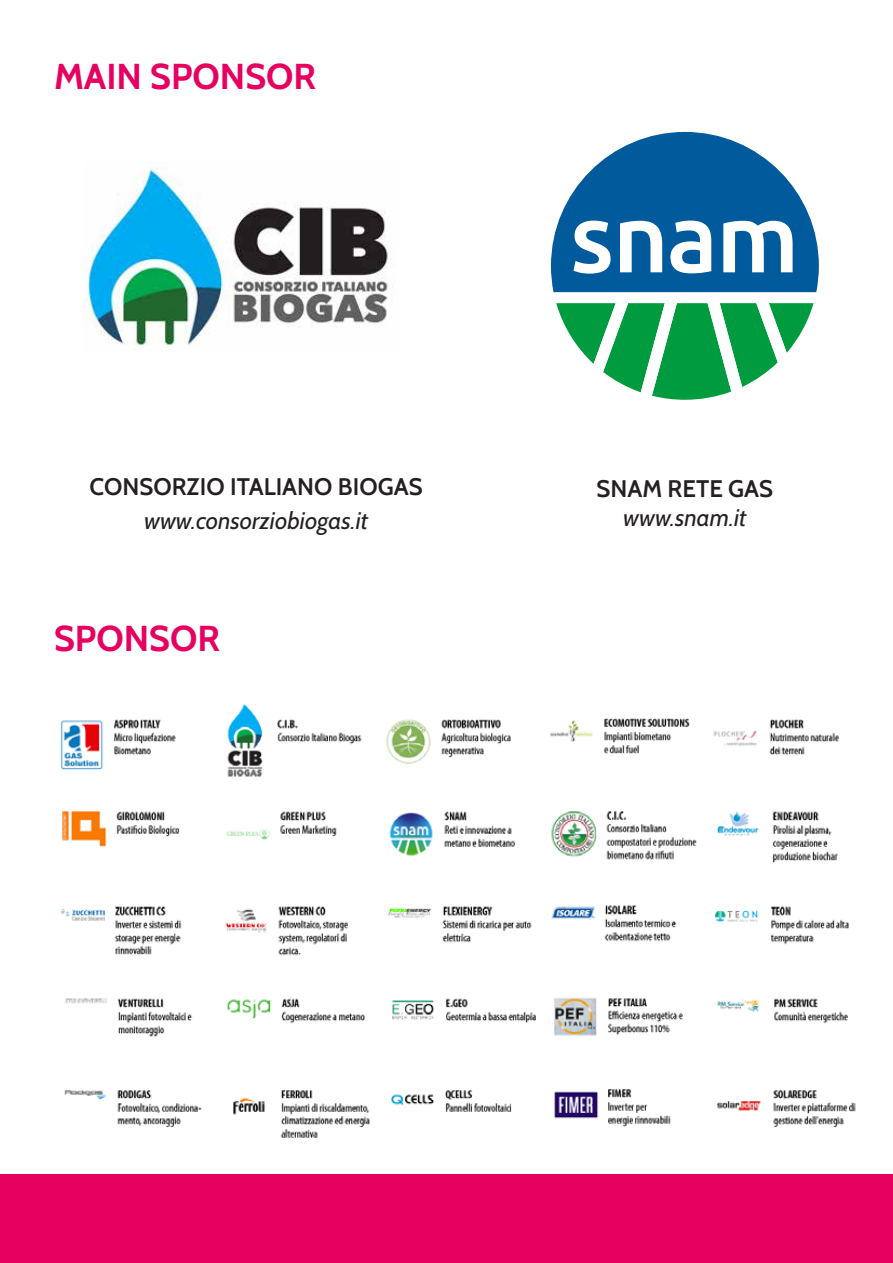
<style>
.page{position:relative;width:893px;height:1263px;background:#fff}
.page>*{position:absolute;margin:0;border:0;box-sizing:border-box;transform-origin:0 0}
.t1{font:700 36px "Cabin";color:#e60060}
.t2{font:600 24px "Cabin";color:#242021}
.t3{font:italic 24px "Cabin";color:#242021}
</style>
<div class="page">
<div style="left:0;top:1175px;width:893px;height:88px;background:#e60060"></div>
<img style="left:60px;top:704px;width:779px;height:159px">
<svg style="left:551px;top:132px;width:268px;height:268px"></svg>
<img style="left:84px;top:167px;width:304px;height:179px">
<img style="left:60px;top:905px;width:796px;height:233px">
<h1 class="t1" style="left:54px;top:54px;width:264px">MAIN SPONSOR</h1>
<p class="t2" style="left:90px;top:472px;width:334px">CONSORZIO ITALIANO BIOGAS</p>
<p class="t3" style="left:144px;top:506px;width:225px">www.consorziobiogas.it</p>
<h1 class="t1" style="left:54px;top:617px;width:167px">SPONSOR</h1>
<p class="t2" style="left:596px;top:474px;width:178px">SNAM RETE GAS</p>
<p class="t3" style="left:623px;top:503px;width:125px">www.snam.it</p>
</div>
